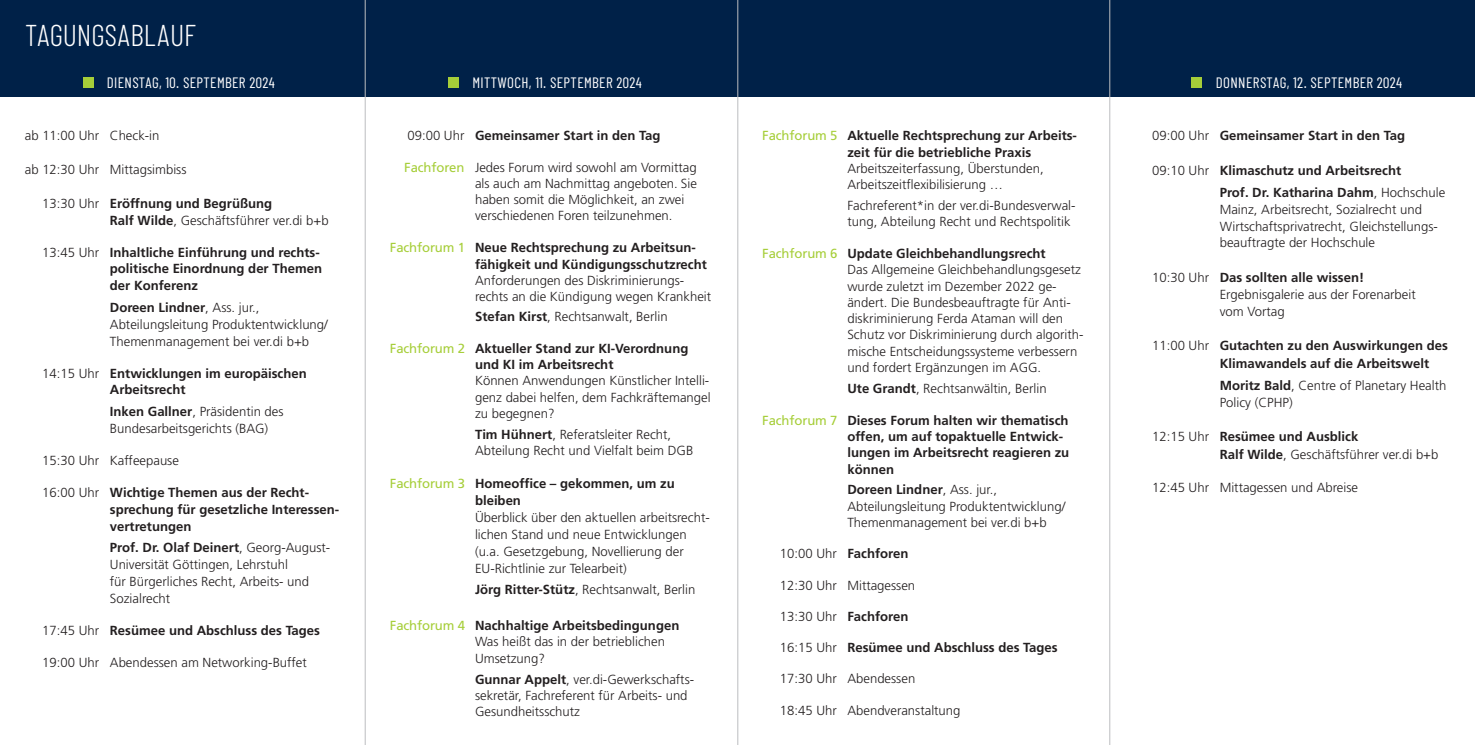
<style>
.page{position:relative;width:1475px;height:745px;background:#fff}
.page>*{position:absolute;margin:0;border:0;box-sizing:border-box;transform-origin:0 0}
.t1{font:300 30px "Barlow Condensed";color:#fff}
.t2{font:15px "Barlow Condensed";letter-spacing:.025em;color:#fff}
.t3{font:300 13.12px/16.2px "Frutiger LT Std";color:#231f20}
.t4{font:700 13.12px/16.2px "Frutiger LT Std";color:#231f20}
.s1{font-weight:700}
.s2{font-weight:300}
.s3{font-weight:400;color:#a6ce39}
</style>
<div class="page">
<div style="left:0;top:0;width:1474px;height:96px;background:#002148"></div>
<div style="left:83px;top:77px;width:11px;height:11px;background:#a6ce39"></div>
<div style="left:448px;top:77px;width:10px;height:11px;background:#a6ce39"></div>
<div style="left:1191px;top:77px;width:10px;height:11px;background:#a6ce39"></div>
<hr style="left:365px;top:0;width:1px;height:744px;background:#bcbdc0">
<hr style="left:737px;top:0;width:1px;height:744px;background:#bcbdc0">
<hr style="left:1109px;top:0;width:1px;height:744px;background:#bcbdc0">
<h1 class="t1" style="left:25px;top:16px;width:172px">TAGUNGSABLAUF</h1>
<p class="t2" style="left:107px;top:73px;width:169px">DIENSTAG, 10. SEPTEMBER 2024</p>
<p class="t2" style="left:472px;top:73px;width:171px">MITTWOCH, 11. SEPTEMBER 2024</p>
<p class="t2" style="left:1215px;top:73px;width:188px">DONNERSTAG, 12. SEPTEMBER 2024</p>
<p class="t3" style="left:25px;top:128px;width:136px">ab 11:00 Uhr Check-in</p>
<p class="t3" style="left:25px;top:161px;width:163px">ab 12:30 Uhr Mittagsimbiss</p>
<p class="t3" style="left:110px;top:195px;width:220px;line-height:16.9px;text-indent:-68px">13:30 Uhr <span class="s1">Eröffnung und Begrüßung<br>Ralf Wilde</span>, Geschäftsführer ver.di b+b</p>
<p class="t4" style="left:110px;top:243px;width:213px;line-height:16.9px;text-indent:-68px"><span class="s2">13:45 Uhr</span> Inhaltliche Einführung und rechts&shy;politische Einordnung der Themen der Konferenz</p>
<p class="t3" style="left:110px;top:299px;width:219px;line-height:16.9px"><span class="s1">Doreen Lindner</span>, Ass. jur.,<br>Abteilungsleitung Produktentwicklung/<br>Themenmanagement bei ver.di b+b</p>
<p class="t4" style="left:110px;top:364px;width:198px;line-height:16.9px;text-indent:-68px"><span class="s2">14:15 Uhr</span> Entwicklungen im europäischen<br>Arbeitsrecht</p>
<p class="t3" style="left:110px;top:403px;width:175px;line-height:16.9px"><span class="s1">Inken Gallner</span>, Präsidentin des<br>Bundesarbeitsgerichts (BAG)</p>
<p class="t3" style="left:42px;top:452px;width:138px">15:30 Uhr Kaffeepause</p>
<p class="t4" style="left:110px;top:483px;width:231px;line-height:16.9px;text-indent:-68px"><span class="s2">16:00 Uhr</span> Wichtige Themen aus der Recht&shy;sprechung für gesetzliche Interessen&shy;vertretungen</p>
<p class="t3" style="left:110px;top:539px;width:222px;line-height:16.9px"><span class="s1">Prof. Dr. Olaf Deinert</span>, Georg-August-<br>Universität Göttingen, Lehrstuhl<br>für Bürgerliches Recht, Arbeits- und<br>Sozialrecht</p>
<p class="t4" style="left:42px;top:621px;width:279px"><span class="s2">17:45 Uhr</span> Resümee und Abschluss des Tages</p>
<p class="t3" style="left:42px;top:653px;width:266px">19:00 Uhr Abendessen am Networking-Buffet</p>
<p class="t4" style="left:407px;top:127px;width:254px"><span class="s2">09:00 Uhr</span> Gemeinsamer Start in den Tag</p>
<p class="t3" style="left:475px;top:159px;width:223px;text-indent:-71px"><span class="s3">Fachforen</span> Jedes Forum wird sowohl am Vormittag als auch am Nachmittag angeboten. Sie haben somit die Möglichkeit, an zwei verschiedenen Foren teilzunehmen.</p>
<p class="t4" style="left:475px;top:239px;width:233px;text-indent:-85px"><span class="s3">Fachforum 1</span> Neue Rechtsprechung zu Arbeitsun&shy;fähigkeit und Kündigungsschutzrecht</p>
<p class="t3" style="left:475px;top:272px;width:238px">Anforderungen des Diskriminierungs&shy;rechts an die Kündigung wegen Krankheit</p>
<p class="t3" style="left:475px;top:308px;width:194px"><span class="s1">Stefan Kirst</span>, Rechtsanwalt, Berlin</p>
<p class="t4" style="left:475px;top:340px;width:215px;text-indent:-85px"><span class="s3">Fachforum 2</span> Aktueller Stand zur KI-Verordnung und KI im Arbeitsrecht</p>
<p class="t3" style="left:475px;top:372px;width:237px;text-align:justify">Können Anwendungen Künstlicher Intelli&shy;genz dabei helfen, dem Fachkräftemangel zu begegnen?</p>
<p class="t3" style="left:475px;top:426px;width:220px"><span class="s1">Tim Hühnert</span>, Referatsleiter Recht,<br>Abteilung Recht und Vielfalt beim DGB</p>
<p class="t4" style="left:475px;top:474px;width:201px;line-height:17.5px;text-indent:-85px"><span class="s3">Fachforum 3</span> Homeoffice – gekommen, um zu bleiben</p>
<p class="t3" style="left:475px;top:509px;width:236px;line-height:16.9px">Überblick über den aktuellen arbeitsrecht&shy;lichen Stand und neue Entwicklungen (u.a. Gesetzgebung, Novellierung der EU-Richtlinie zur Telearbeit)</p>
<p class="t3" style="left:475px;top:580px;width:222px"><span class="s1">Jörg Ritter-Stütz</span>, Rechtsanwalt, Berlin</p>
<p class="t3" style="left:475px;top:617px;width:206px;text-indent:-85px"><span class="s3">Fachforum 4</span> <span class="s1">Nachhaltige Arbeitsbedingungen<br></span>Was heißt das in der betrieblichen<br>Umsetzung?</p>
<p class="t3" style="left:475px;top:670px;width:220px"><span class="s1">Gunnar Appelt</span>, ver.di-Gewerkschafts&shy;sekretär, Fachreferent für Arbeits- und<br>Gesundheitsschutz</p>
<p class="t4" style="left:847px;top:127px;width:231px;text-indent:-85px"><span class="s3">Fachforum 5</span> Aktuelle Rechtsprechung zur Arbeits&shy;zeit für die betriebliche Praxis</p>
<p class="t3" style="left:847px;top:160px;width:198px">Arbeitszeiterfassung, Überstunden,<br>Arbeitszeitflexibilisierung …</p>
<p class="t3" style="left:847px;top:197px;width:230px">Fachreferent*in der ver.di-Bundesverwal&shy;tung, Abteilung Recht und Rechtspolitik</p>
<p class="t3" style="left:847px;top:245px;width:238px;text-indent:-85px"><span class="s3">Fachforum 6</span> <span class="s1">Update Gleichbehandlungsrecht<br></span>Das Allgemeine Gleichbehandlungsgesetz wurde zuletzt im Dezember 2022 ge&shy;ändert. Die Bundesbeauftragte für Anti&shy;diskriminierung Ferda Ataman will den Schutz vor Diskriminierung durch algorith&shy;mische Entscheidungssysteme verbessern und fordert Ergänzungen im AGG.</p>
<p class="t3" style="left:847px;top:380px;width:201px"><span class="s1">Ute Grandt</span>, Rechtsanwältin, Berlin</p>
<p class="t4" style="left:847px;top:412px;width:223px;text-indent:-85px"><span class="s3">Fachforum 7</span> Dieses Forum halten wir thematisch offen, um auf topaktuelle Entwick&shy;lungen im Arbeitsrecht reagieren zu können</p>
<p class="t3" style="left:847px;top:481px;width:219px"><span class="s1">Doreen Lindner</span>, Ass. jur.,<br>Abteilungsleitung Produktentwicklung/<br>Themenmanagement bei ver.di b+b</p>
<p class="t4" style="left:779px;top:545px;width:130px"><span class="s2">10:00 Uhr</span> Fachforen</p>
<p class="t3" style="left:779px;top:576px;width:137px">12:30 Uhr Mittagessen</p>
<p class="t4" style="left:779px;top:608px;width:130px"><span class="s2">13:30 Uhr</span> Fachforen</p>
<p class="t4" style="left:779px;top:639px;width:279px"><span class="s2">16:15 Uhr</span> Resümee und Abschluss des Tages</p>
<p class="t3" style="left:779px;top:670px;width:137px">17:30 Uhr Abendessen</p>
<p class="t3" style="left:779px;top:701px;width:182px">18:45 Uhr Abendveranstaltung</p>
<p class="t4" style="left:1151px;top:127px;width:254px"><span class="s2">09:00 Uhr</span> Gemeinsamer Start in den Tag</p>
<p class="t4" style="left:1219px;top:159px;width:227px;line-height:22.1px;text-indent:-68px"><span class="s2">09:10 Uhr</span> Klimaschutz und Arbeitsrecht<br>Prof. Dr. Katharina Dahm<span class="s2">, Hochschule</span></p>
<p class="t3" style="left:1219px;top:201px;width:218px;line-height:16.9px">Mainz, Arbeitsrecht, Sozialrecht und<br>Wirtschaftsprivatrecht, Gleichstellungs&shy;beauftragte der Hochschule</p>
<p class="t3" style="left:1219px;top:269px;width:197px;line-height:16.9px;text-indent:-68px">10:30 Uhr <span class="s1">Das sollten alle wissen!<br></span>Ergebnisgalerie aus der Forenarbeit vom Vortag</p>
<p class="t4" style="left:1219px;top:336px;width:230px;line-height:17.5px;text-indent:-68px"><span class="s2">11:00 Uhr</span> Gutachten zu den Auswirkungen des<br>Klimawandels auf die Arbeitswelt</p>
<p class="t3" style="left:1219px;top:377px;width:228px;line-height:16.9px"><span class="s1">Moritz Bald</span>, Centre of Planetary Health<br>Policy (CPHP)</p>
<p class="t3" style="left:1219px;top:427px;width:220px;line-height:17.5px;text-indent:-68px">12:15 Uhr <span class="s1">Resümee und Ausblick<br>Ralf Wilde</span>, Geschäftsführer ver.di b+b</p>
<p class="t3" style="left:1151px;top:479px;width:207px">12:45 Uhr Mittagessen und Abreise</p>
</div>
